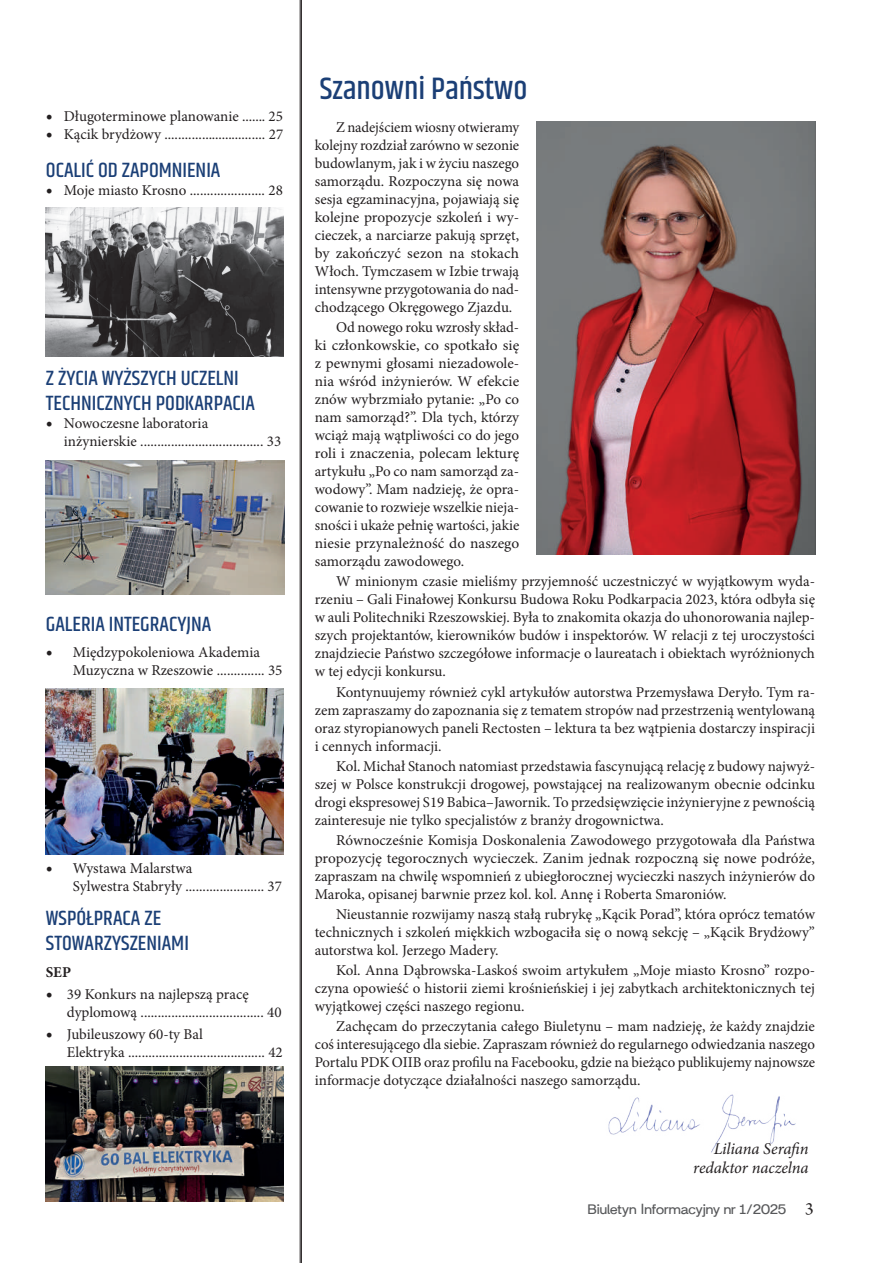
<style>
.page{position:relative;width:881px;height:1263px;background:#fff}
.page>*{position:absolute;margin:0;border:0;box-sizing:border-box;transform-origin:0 0}
.t1{font:500 31.5px "Khand";color:#1b3f76}
.t2{font:500 21px/25.2px "Khand";color:#1b3f76}
.t3{font:italic 16.5px/18.9px "Minion Pro";letter-spacing:-.005em;color:#231f20;text-align:right}
.t4{font:15px/18px "Minion Pro";color:#231f20;text-align:justify}
.t5{font:700 15px "Britanica";color:#57585a}
.t6{font:700 15px "Minion Pro";color:#231f20}
.s1{font-size:18px}
.s2{font-family:"Calibri";font-weight:400;font-size:16.5px}
.s3{font-family:"Arno Pro";font-weight:400;font-size:18px;color:#231f20}
</style>
<div class="page">
<hr style="left:301px;top:0;width:1px;height:1263px;background:#231f20">
<hr style="left:300px;top:0;width:1px;height:1263px;background:#231f20">
<img style="left:608px;top:1094px;width:188px;height:59px">
<img style="left:536px;top:121px;width:278px;height:434px">
<img style="left:46px;top:460px;width:238px;height:135px">
<img style="left:46px;top:207px;width:237px;height:149px">
<img style="left:46px;top:688px;width:237px;height:167px">
<img style="left:46px;top:1067px;width:237px;height:134px">
<p class="t4" style="left:46px;top:108px;width:238px"><span class="s1">•</span> Długoterminowe planowanie ....... 25</p>
<p class="t4" style="left:46px;top:126px;width:239px"><span class="s1">•</span> Kącik brydżowy .............................. 27</p>
<h2 class="t2" style="left:46px;top:159px;width:176px">OCALIĆ OD ZAPOMNIENIA</h2>
<p class="t4" style="left:46px;top:182px;width:238px"><span class="s1">•</span> Moje miasto Krosno ...................... 28</p>
<h2 class="t2" style="left:46px;top:366px;width:211px">Z ŻYCIA WYŻSZYCH UCZELNI<br>TECHNICZNYCH PODKARPACIA</h2>
<p class="t4" style="left:64px;top:414px;width:219px;text-indent:-18px"><span class="s1">•</span> Nowoczesne laboratoria inżynierskie .................................... 33</p>
<h2 class="t2" style="left:46px;top:612px;width:167px">GALERIA INTEGRACYJNA</h2>
<p class="t4" style="left:73px;top:643px;width:211px;text-indent:-27px"><span class="s1">•</span> Międzypokoleniowa Akademia<br>Muzyczna w Rzeszowie .............. 35</p>
<p class="t4" style="left:73px;top:859px;width:210px;text-indent:-27px"><span class="s1">•</span> Wystawa Malarstwa<br>Sylwestra Stabryły ....................... 37</p>
<h2 class="t2" style="left:46px;top:907px;width:144px">WSPÓŁPRACA ZE<br>STOWARZYSZENIAMI</h2>
<p class="t6" style="left:46px;top:961px;width:27px">SEP</p>
<p class="t4" style="left:67px;top:985px;width:216px;text-indent:-21px"><span class="s1">•</span> 39 Konkurs na najlepszą pracę dyplomową .................................... 40</p>
<p class="t4" style="left:67px;top:1025px;width:217px;text-indent:-21px"><span class="s1">•</span> Jubileuszowy 60-ty Bal<br>Elektryka ........................................ 42</p>
<h1 class="t1" style="left:320px;top:69px;width:209px">Szanowni Państwo</h1>
<p class="t4" style="left:315px;top:118px;width:206px;text-indent:21px">Z nadejściem wiosny otwieramy kolejny rozdział zarówno w sezonie budowlanym, jak i w życiu naszego samorządu. Rozpoczyna się nowa sesja egzaminacyjna, pojawiają się kolejne propozycje szkoleń i wy&shy;cieczek, a narciarze pakują sprzęt, by zakończyć sezon na stokach Włoch. Tymczasem w Izbie trwają intensywne przygotowania do nad&shy;chodzącego Okręgowego Zjazdu.</p>
<p class="t4" style="left:315px;top:318px;width:206px;text-indent:21px">Od nowego roku wzrosły skład&shy;ki członkowskie, co spotkało się z pewnymi głosami niezadowole&shy;nia wśród inżynierów. W efekcie znów wybrzmiało pytanie: „Po co nam samorząd?”. Dla tych, którzy wciąż mają wątpliwości co do jego roli i znaczenia, polecam lekturę artykułu „Po co nam samorząd za&shy;wodowy”. Mam nadzieję, że opra&shy;cowanie to rozwieje wszelkie nieja&shy;sności i ukaże pełnię wartości, jakie niesie przynależność do naszego samorządu zawodowego.</p>
<p class="t4" style="left:314px;top:573px;width:501px;text-indent:21px">W minionym czasie mieliśmy przyjemność uczestniczyć w wyjątkowym wyda&shy;rzeniu – Gali Finałowej Konkursu Budowa Roku Podkarpacia 2023, która odbyła się w auli Politechniki Rzeszowskiej. Była to znakomita okazja do uhonorowania najlep&shy;szych projektantów, kierowników budów i inspektorów. W relacji z tej uroczystości znajdziecie Państwo szczegółowe informacje o laureatach i obiektach wyróżnionych w tej edycji konkursu.</p>
<p class="t4" style="left:315px;top:683px;width:501px;text-indent:21px">Kontynuujemy również cykl artykułów autorstwa Przemysława Deryło. Tym ra&shy;zem zapraszamy do zapoznania się z tematem stropów nad przestrzenią wentylowaną oraz styropianowych paneli Rectosten – lektura ta bez wątpienia dostarczy inspiracji i cennych informacji.</p>
<p class="t4" style="left:315px;top:757px;width:501px;text-indent:21px">Kol. Michał Stanoch natomiast przedstawia fascynującą relację z budowy najwyż&shy;szej w Polsce konstrukcji drogowej, powstającej na realizowanym obecnie odcinku drogi ekspresowej S19 Babica–Jawornik. To przedsięwzięcie inżynieryjne z pewnością zainteresuje nie tylko specjalistów z branży drogownictwa.</p>
<p class="t4" style="left:315px;top:831px;width:501px;text-indent:21px">Równocześnie Komisja Doskonalenia Zawodowego przygotowała dla Państwa propozycję tegorocznych wycieczek. Zanim jednak rozpoczną się nowe podróże, zapraszam na chwilę wspomnień z ubiegłorocznej wycieczki naszych inżynierów do Maroka, opisanej barwnie przez kol. kol. Annę i Roberta Smaroniów.</p>
<p class="t4" style="left:314px;top:905px;width:501px;text-indent:21px">Nieustannie rozwijamy naszą stałą rubrykę „Kącik Porad”, która oprócz tematów technicznych i szkoleń miękkich wzbogaciła się o nową sekcję – „Kącik Brydżowy” autorstwa kol. Jerzego Madery.</p>
<p class="t4" style="left:315px;top:961px;width:501px;text-indent:21px">Kol. Anna Dąbrowska-Laskoś swoim artykułem „Moje miasto Krosno” rozpo&shy;czyna opowieść o historii ziemi krośnieńskiej i jej zabytkach architektonicznych tej wyjątkowej części naszego regionu.</p>
<p class="t4" style="left:315px;top:1017px;width:501px;text-indent:21px">Zachęcam do przeczytania całego Biuletynu – mam nadzieję, że każdy znajdzie coś interesującego dla siebie. Zapraszam również do regularnego odwiedzania naszego Portalu PDK OIIB oraz profilu na Facebooku, gdzie na bieżąco publikujemy najnowsze informacje dotyczące działalności naszego samorządu.</p>
<p class="t3" style="left:693px;top:1139px;width:117px">Liliana Serafin redaktor naczelna</p>
<p class="t5" style="left:587px;top:1201px;width:227px">Biuletyn <span class="s2">I</span>nformacyjny nr 1/2025 <span class="s3">3</span></p>
</div>
